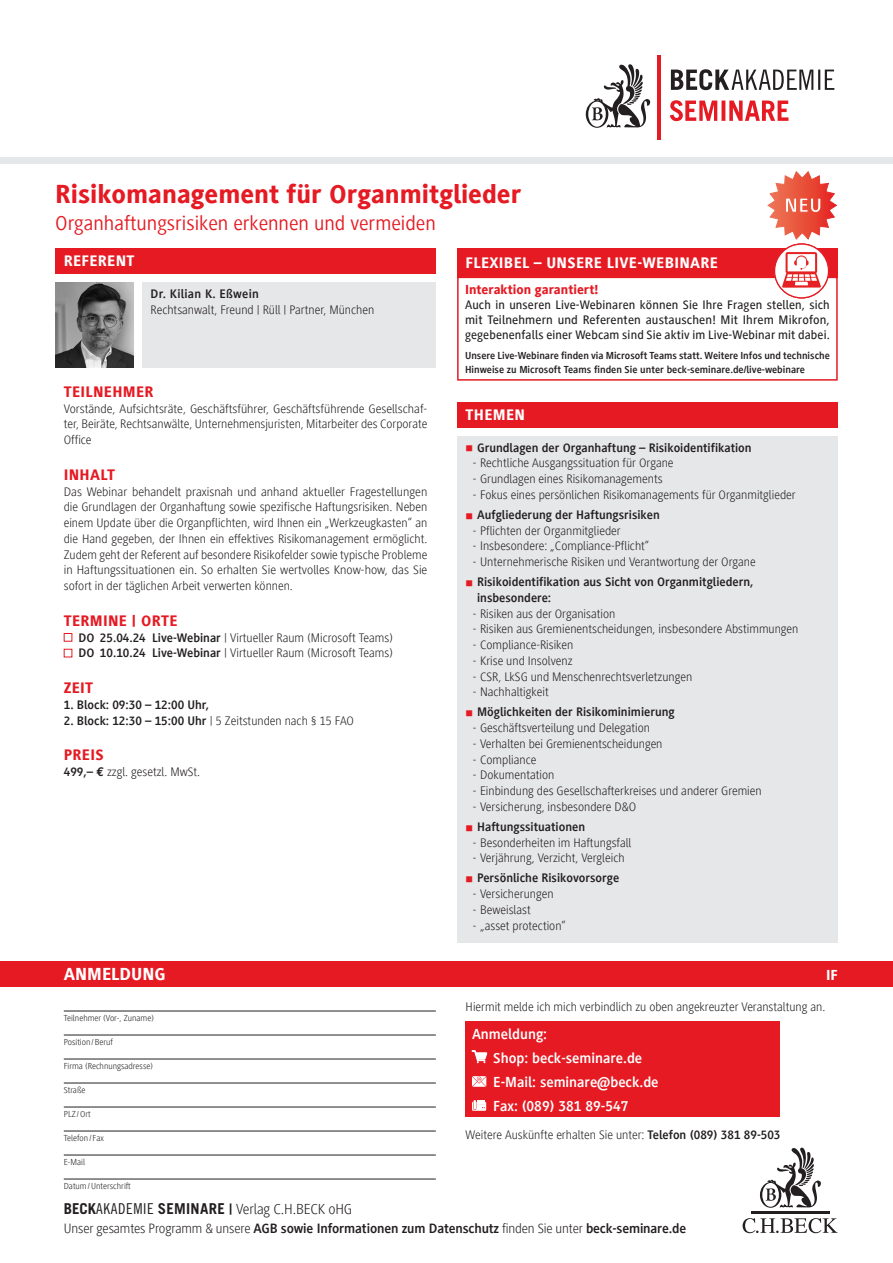
<style>
.page{position:relative;width:893px;height:1263px;background:#fff}
.page>*{position:absolute;margin:0;border:0;box-sizing:border-box;transform-origin:0 0}
.t1{font:800 27px "Generis Sans Com";color:#e51a23}
.t2{font:21px "Generis Sans Com";color:#e51a23}
.t3{font:800 18px "Generis Sans Com";color:#fff}
.t4{font:800 15.75px "Generis Sans Com";letter-spacing:.02em;color:#fff}
.t5{font:800 15.75px "Generis Sans Com";letter-spacing:.02em;color:#e51a23}
.t6{font:700 15px/24px "Generis Sans Com";color:#fff}
.t7{font:300 15px "Generis Sans Com";letter-spacing:-.01em;color:#231f20}
.t8{font:800 15px "Generis Sans Com";color:#fff}
.t9{font:700 13.95px "Generis Sans Com";letter-spacing:-.01em;color:#231f20}
.t10{font:800 13.5px "Generis Sans Com";color:#e51a23}
.t11{font:300 12.75px/15.8px "Generis Sans Com";color:#231f20;text-align:justify}
.t12{font:700 12.75px/15.8px "Generis Sans Com";color:#231f20}
.t13{font:500 12.75px/15px "Generis Sans Com";letter-spacing:.01em;color:#231f20;text-align:justify}
.t14{font:700 12.75px "Generis Sans Com";letter-spacing:.02em;color:#231f20}
.t15{font:700 10.5px/13.5px "Generis Sans Com";color:#231f20}
.t16{font:300 9px "Generis Sans Com";color:#231f20}
.s1{font-weight:700}
.s2{font-family:"Euro Mono Std";font-weight:700}
.s3{font-family:"Trade Gothic LT Std";font-weight:700}
.s4{font-family:"Trade Gothic LT Std Cn 18";font-weight:400}
.s5{font-weight:300}
</style>
<div class="page">
<div style="left:142px;top:282px;width:294px;height:85px;background:#e6e7e9"></div>
<div style="left:55px;top:248px;width:381px;height:26px;background:#e51a23"></div>
<div style="left:0;top:157px;width:893px;height:7px;background:#e6e7e9"></div>
<hr style="left:657px;top:55px;width:4px;height:85px;background:#e51a23">
<svg style="left:671px;top:69px;width:163px;height:21px"></svg>
<svg style="left:670px;top:100px;width:118px;height:21px"></svg>
<svg style="left:586px;top:64px;width:64px;height:64px"></svg>
<div style="left:0;top:961px;width:893px;height:25px;background:#e51a23"></div>
<hr style="left:64px;top:1011px;width:372px;height:1px;background:#231f20">
<hr style="left:64px;top:1035px;width:372px;height:1px;background:#231f20">
<hr style="left:64px;top:1059px;width:372px;height:1px;background:#231f20">
<hr style="left:64px;top:1083px;width:372px;height:1px;background:#231f20">
<hr style="left:64px;top:1107px;width:372px;height:1px;background:#231f20">
<hr style="left:64px;top:1131px;width:372px;height:1px;background:#231f20">
<hr style="left:64px;top:1155px;width:372px;height:1px;background:#231f20">
<hr style="left:64px;top:1179px;width:372px;height:1px;background:#231f20">
<svg style="left:760px;top:1148px;width:61px;height:60px"></svg>
<svg style="left:743px;top:1218px;width:95px;height:15px"></svg>
<hr style="left:751px;top:1212px;width:79px;height:2px;background:#231f20">
<div style="left:466px;top:1021px;width:314px;height:96px;background:#e51a23"></div>
<svg style="left:472px;top:1050px;width:15px;height:13px"></svg>
<svg style="left:472px;top:1076px;width:14px;height:11px"></svg>
<svg style="left:472px;top:1100px;width:14px;height:11px"></svg>
<div style="left:64px;top:633px;width:8px;height:9px;background:#fff;border:1px solid #e51a23"></div>
<div style="left:64px;top:649px;width:8px;height:8px;background:#fff;border:1px solid #e51a23"></div>
<div style="left:457px;top:402px;width:381px;height:25px;background:#e51a23"></div>
<div style="left:457px;top:436px;width:381px;height:506px;background:#e6e7e9"></div>
<svg style="left:767px;top:171px;width:70px;height:76px"></svg>
<img style="left:55px;top:282px;width:79px;height:85px">
<div style="left:457px;top:277px;width:381px;height:104px;border:2px solid #e51a23"></div>
<div style="left:457px;top:248px;width:381px;height:30px;background:#e51a23"></div>
<img style="left:774px;top:243px;width:55px;height:55px;border-radius:28px">
<div style="left:774px;top:243px;width:55px;height:56px;border:1px solid #e51a23;border-radius:50%"></div>
<h1 class="t1" style="left:55px;top:179px;width:468px">Risikomanagement für Organmitglieder</h1>
<h2 class="t2" style="left:55px;top:211px;width:382px">Organhaftungsrisiken erkennen und vermeiden</h2>
<p class="t4" style="left:64px;top:252px;width:72px">REFERENT</p>
<p class="t14" style="left:151px;top:287px;width:110px">Dr. Kilian K. Eßwein</p>
<p class="t11" style="left:151px;top:302px;width:225px">Rechtsanwalt, Freund | Rüll | Partner, München</p>
<p class="t5" style="left:64px;top:383px;width:91px">TEILNEHMER</p>
<p class="t11" style="left:64px;top:401px;width:365px">Vorstände, Aufsichtsräte, Geschäftsführer, Geschäftsführende Gesellschaf&shy;ter, Beiräte, Rechtsanwälte, Unternehmensjuristen, Mitarbeiter des Corporate Office</p>
<p class="t5" style="left:64px;top:466px;width:53px">INHALT</p>
<p class="t11" style="left:64px;top:484px;width:365px">Das Webinar behandelt praxisnah und anhand aktueller Fragestellungen die Grundlagen der Organhaftung sowie spezifische Haftungsrisiken. Neben einem Update über die Organpflichten, wird Ihnen ein „Werkzeugkasten“ an die Hand gegeben, der Ihnen ein effektives Risikomanagement ermöglicht.<br>Zudem geht der Referent auf besondere Risikofelder sowie typische Probleme in Haftungssituationen ein. So erhalten Sie wertvolles Know-how, das Sie sofort in der täglichen Arbeit verwerten können.</p>
<p class="t5" style="left:64px;top:612px;width:115px">TERMINE | ORTE</p>
<p class="t11" style="left:79px;top:630px;width:316px"><span class="s1">DO 25.04.24 Live-Webinar</span> | Virtueller Raum (Microsoft Teams)<br><span class="s1">DO 10.10.24 Live-Webinar</span> | Virtueller Raum (Microsoft Teams)</p>
<p class="t5" style="left:64px;top:679px;width:31px">ZEIT</p>
<p class="t12" style="left:64px;top:697px;width:147px">1. Block: 09:30 – 12:00 Uhr,</p>
<p class="t11" style="left:64px;top:713px;width:292px"><span class="s1">2. Block: 12:30 – 15:00 Uhr</span> | 5 Zeitstunden nach § 15 FAO</p>
<p class="t5" style="left:64px;top:746px;width:41px">PREIS</p>
<p class="t11" style="left:64px;top:764px;width:138px"><span class="s1">499,–</span> <span class="s2">€</span> zzgl. gesetzl. MwSt.</p>
<h3 class="t3" style="left:64px;top:964px;width:103px">ANMELDUNG</h3>
<p class="t16" style="left:64px;top:1013px;width:92px">Teilnehmer (Vor-, Zuname)</p>
<p class="t16" style="left:64px;top:1037px;width:51px">Position /Beruf</p>
<p class="t16" style="left:64px;top:1061px;width:91px">Firma (Rechnungsadresse)</p>
<p class="t16" style="left:64px;top:1085px;width:23px">Straße</p>
<p class="t16" style="left:64px;top:1109px;width:29px">PLZ /Ort</p>
<p class="t16" style="left:64px;top:1133px;width:41px">Telefon / Fax</p>
<p class="t16" style="left:64px;top:1157px;width:23px">E-Mail</p>
<p class="t16" style="left:64px;top:1181px;width:69px">Datum/Unterschrift</p>
<p class="t4" style="left:466px;top:254px;width:254px">FLEXIBEL – UNSERE LIVE-WEBINARE</p>
<p class="t10" style="left:465px;top:282px;width:135px">Interaktion garantiert!</p>
<p class="t13" style="left:465px;top:298px;width:366px">Auch in unseren Live-Webinaren können Sie Ihre Fragen stellen, sich mit Teilnehmern und Referenten austauschen! Mit Ihrem Mikrofon, gegebenenfalls einer Webcam sind Sie aktiv im Live-Webinar mit dabei.</p>
<p class="t15" style="left:465px;top:349px;width:366px">Unsere Live-Webinare finden via Microsoft Teams statt. Weitere Infos und technische<br>Hinweise zu Microsoft Teams finden Sie unter beck-seminare.de/live-webinare</p>
<p class="t4" style="left:466px;top:406px;width:61px">THEMEN</p>
<p class="t12" style="left:477px;top:440px;width:276px">Grundlagen der Organhaftung – Risikoidentifikation</p>
<p class="t11" style="left:473px;top:455px;width:202px">- Rechtliche Ausgangssituation für Organe</p>
<p class="t11" style="left:473px;top:471px;width:191px">- Grundlagen eines Risikomanagements</p>
<p class="t11" style="left:473px;top:487px;width:324px">- Fokus eines persönlichen Risikomanagements für Organmitglieder</p>
<p class="t12" style="left:477px;top:507px;width:184px">Aufgliederung der Haftungsrisiken</p>
<p class="t11" style="left:473px;top:523px;width:149px">- Pflichten der Organmitglieder</p>
<p class="t11" style="left:473px;top:538px;width:178px">- Insbesondere: „Compliance-Pflicht“</p>
<p class="t11" style="left:473px;top:554px;width:284px">- Unternehmerische Risiken und Verantwortung der Organe</p>
<p class="t12" style="left:477px;top:574px;width:278px">Risikoidentifikation aus Sicht von Organmitgliedern, insbesondere:</p>
<p class="t11" style="left:473px;top:606px;width:144px">- Risiken aus der Organisation</p>
<p class="t11" style="left:473px;top:621px;width:327px">- Risiken aus Gremienentscheidungen, insbesondere Abstimmungen</p>
<p class="t11" style="left:473px;top:637px;width:102px">- Compliance-Risiken</p>
<p class="t11" style="left:473px;top:653px;width:101px">- Krise und Insolvenz</p>
<p class="t11" style="left:473px;top:668px;width:221px">- CSR, LkSG und Menschenrechtsverletzungen</p>
<p class="t11" style="left:473px;top:684px;width:77px">- Nachhaltigkeit</p>
<p class="t12" style="left:477px;top:704px;width:199px">Möglichkeiten der Risikominimierung</p>
<p class="t11" style="left:473px;top:720px;width:179px">- Geschäftsverteilung und Delegation</p>
<p class="t11" style="left:473px;top:736px;width:191px">- Verhalten bei Gremienentscheidungen</p>
<p class="t11" style="left:473px;top:752px;width:65px">- Compliance</p>
<p class="t11" style="left:473px;top:767px;width:83px">- Dokumentation</p>
<p class="t11" style="left:473px;top:783px;width:290px">- Einbindung des Gesellschafterkreises und anderer Gremien</p>
<p class="t11" style="left:473px;top:799px;width:165px">- Versicherung, insbesondere D&amp;O</p>
<p class="t12" style="left:477px;top:819px;width:110px">Haftungssituationen</p>
<p class="t11" style="left:473px;top:835px;width:160px">- Besonderheiten im Haftungsfall</p>
<p class="t11" style="left:473px;top:850px;width:153px">- Verjährung, Verzicht, Vergleich</p>
<p class="t12" style="left:477px;top:870px;width:144px">Persönliche Risikovorsorge</p>
<p class="t11" style="left:473px;top:886px;width:82px">- Versicherungen</p>
<p class="t11" style="left:473px;top:902px;width:59px">- Beweislast</p>
<p class="t11" style="left:473px;top:918px;width:95px">- „asset protection“</p>
<p class="t8" style="left:826px;top:967px;width:13px">IF</p>
<p class="t11" style="left:466px;top:999px;width:361px">Hiermit melde ich mich verbindlich zu oben angekreuzter Veranstaltung an.</p>
<p class="t6" style="left:493px;top:1022px;width:167px;text-indent:-21px">Anmeldung:<br>Shop: beck-seminare.de<br>E-Mail: seminare@beck.de<br>Fax: (089) 381 89-547</p>
<p class="t11" style="left:466px;top:1127px;width:316px">Weitere Auskünfte erhalten Sie unter: <span class="s1">Telefon (089) 381 89-503</span></p>
<p class="t7" style="left:64px;top:1201px;width:290px"><span class="s3">BECK</span><span class="s4">AKADEMIE</span> <span class="s3">SEMINARE</span> <span class="s1">|</span> Verlag C.H.BECK oHG</p>
<p class="t9" style="left:64px;top:1221px;width:624px"><span class="s5">Unser gesamtes Programm &amp; unsere</span> AGB sowie Informationen zum Datenschutz <span class="s5">finden Sie unter</span> beck-seminare.de</p>
</div>
